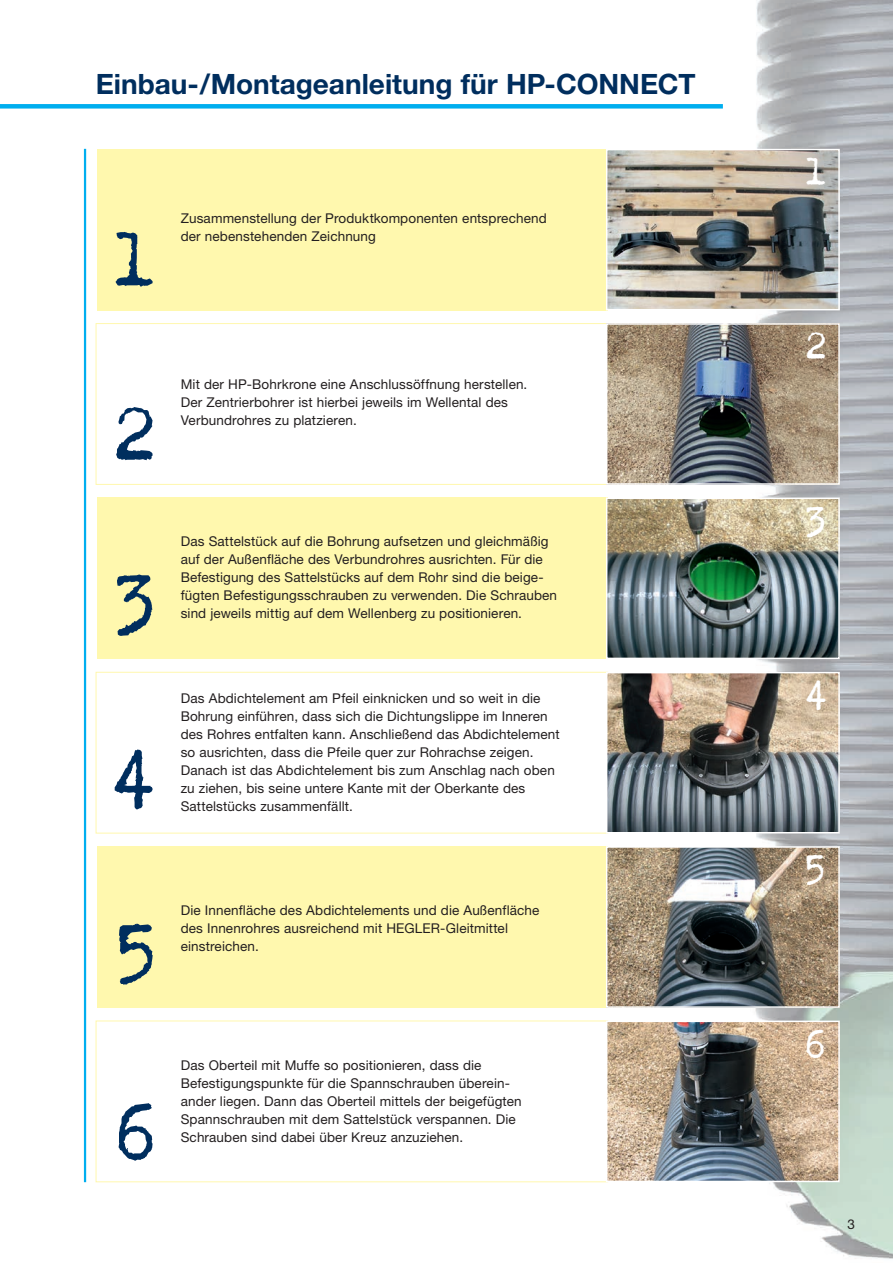
<style>
.page{position:relative;width:893px;height:1263px;background:#fff}
.page>*{position:absolute;margin:0;border:0;box-sizing:border-box;transform-origin:0 0}
.t1{font:90px "Trixie";color:#002e5e}
.t2{font:45px "Trixie";color:#fff}
.t3{font:700 28.05px "Helvetica Neue";color:#002e5e}
.t4{font:13.5px/18px "Helvetica Neue";letter-spacing:.01em;color:#231f20}
</style>
<div class="page">
<img style="left:755px;top:0;width:138px;height:1259px">
<hr style="left:84px;top:149px;width:2px;height:1033px;background:#00aeef">
<div style="left:0;top:104px;width:723px;height:5px;background:#00aeef"></div>
<div style="left:96px;top:1020px;width:512px;height:162px;border:1px solid #fff8ae"></div>
<div style="left:96px;top:672px;width:512px;height:161px;border:1px solid #fff8ae"></div>
<div style="left:96px;top:323px;width:512px;height:162px;border:1px solid #fff8ae"></div>
<div style="left:98px;top:846px;width:510px;height:162px;background:#fff8ae"></div>
<div style="left:98px;top:497px;width:510px;height:162px;background:#fff8ae"></div>
<div style="left:98px;top:149px;width:510px;height:161px;background:#fff8ae"></div>
<img style="left:609px;top:152px;width:228px;height:155px">
<div style="left:606px;top:149px;width:234px;height:161px;border:2px solid #fff"></div>
<img style="left:609px;top:326px;width:228px;height:156px">
<div style="left:606px;top:323px;width:234px;height:162px;border:2px solid #fff"></div>
<img style="left:609px;top:500px;width:228px;height:156px">
<div style="left:606px;top:497px;width:234px;height:162px;border:2px solid #fff"></div>
<img style="left:609px;top:675px;width:228px;height:155px">
<div style="left:606px;top:672px;width:234px;height:161px;border:2px solid #fff"></div>
<img style="left:609px;top:849px;width:228px;height:156px">
<div style="left:606px;top:846px;width:234px;height:162px;border:2px solid #fff"></div>
<img style="left:609px;top:1023px;width:228px;height:156px">
<div style="left:606px;top:1020px;width:234px;height:162px;border:2px solid #fff"></div>
<p class="t3" style="left:96px;top:67px;width:601px">Einbau-/Montageanleitung für HP-CONNECT</p>
<p class="t1" style="left:107px;top:199px;width:51px">1</p>
<p class="t4" style="left:181px;top:209px;width:368px">Zusammenstellung der Produktkomponenten entsprechend der nebenstehenden Zeichnung</p>
<p class="t1" style="left:109px;top:373px;width:51px">2</p>
<p class="t4" style="left:181px;top:375px;width:348px">Mit der HP-Bohrkrone eine Anschlussöffnung herstellen.<br>Der Zentrierbohrer ist hierbei jeweils im Wellental des<br>Verbundrohres zu platzieren.</p>
<p class="t1" style="left:110px;top:542px;width:51px">3</p>
<p class="t1" style="left:109px;top:713px;width:51px">4</p>
<p class="t4" style="left:181px;top:532px;width:378px">Das Sattelstück auf die Bohrung aufsetzen und gleichmäßig auf der Außenfläche des Verbundrohres ausrichten. Für die Befestigung des Sattelstücks auf dem Rohr sind die beige&shy;fügten Befestigungsschrauben zu verwenden. Die Schrauben sind jeweils mittig auf dem Wellenberg zu positionieren.</p>
<p class="t4" style="left:181px;top:689px;width:380px">Das Abdichtelement am Pfeil einknicken und so weit in die Bohrung einführen, dass sich die Dichtungslippe im Inneren des Rohres entfalten kann. Anschließend das Abdichtelement so ausrichten, dass die Pfeile quer zur Rohrachse zeigen.<br>Danach ist das Abdichtelement bis zum Anschlag nach oben zu ziehen, bis seine untere Kante mit der Oberkante des Sattelstücks zusammenfällt.</p>
<p class="t1" style="left:111px;top:889px;width:51px">5</p>
<p class="t4" style="left:181px;top:901px;width:360px">Die Innenfläche des Abdichtelements und die Außenfläche des Innenrohres ausreichend mit HEGLER-Gleitmittel einstreichen.</p>
<p class="t1" style="left:109px;top:1071px;width:51px">6</p>
<p class="t4" style="left:181px;top:1056px;width:342px">Das Oberteil mit Muffe so positionieren, dass die Befestigungspunkte für die Spannschrauben überein&shy;ander liegen. Dann das Oberteil mittels der beigefügten Spannschrauben mit dem Sattelstück verspannen. Die</p>
<p class="t4" style="left:181px;top:1128px;width:284px">Schrauben sind dabei über Kreuz anzuziehen.</p>
<p class="t2" style="left:802px;top:141px;width:26px">1</p>
<p class="t2" style="left:803px;top:315px;width:26px">2</p>
<p class="t2" style="left:803px;top:490px;width:26px">3</p>
<p class="t2" style="left:804px;top:662px;width:26px">4</p>
<p class="t2" style="left:803px;top:838px;width:26px">5</p>
<p class="t2" style="left:802px;top:1013px;width:26px">6</p>
<p class="t4" style="left:847px;top:1215px;width:9px">3</p>
</div>
